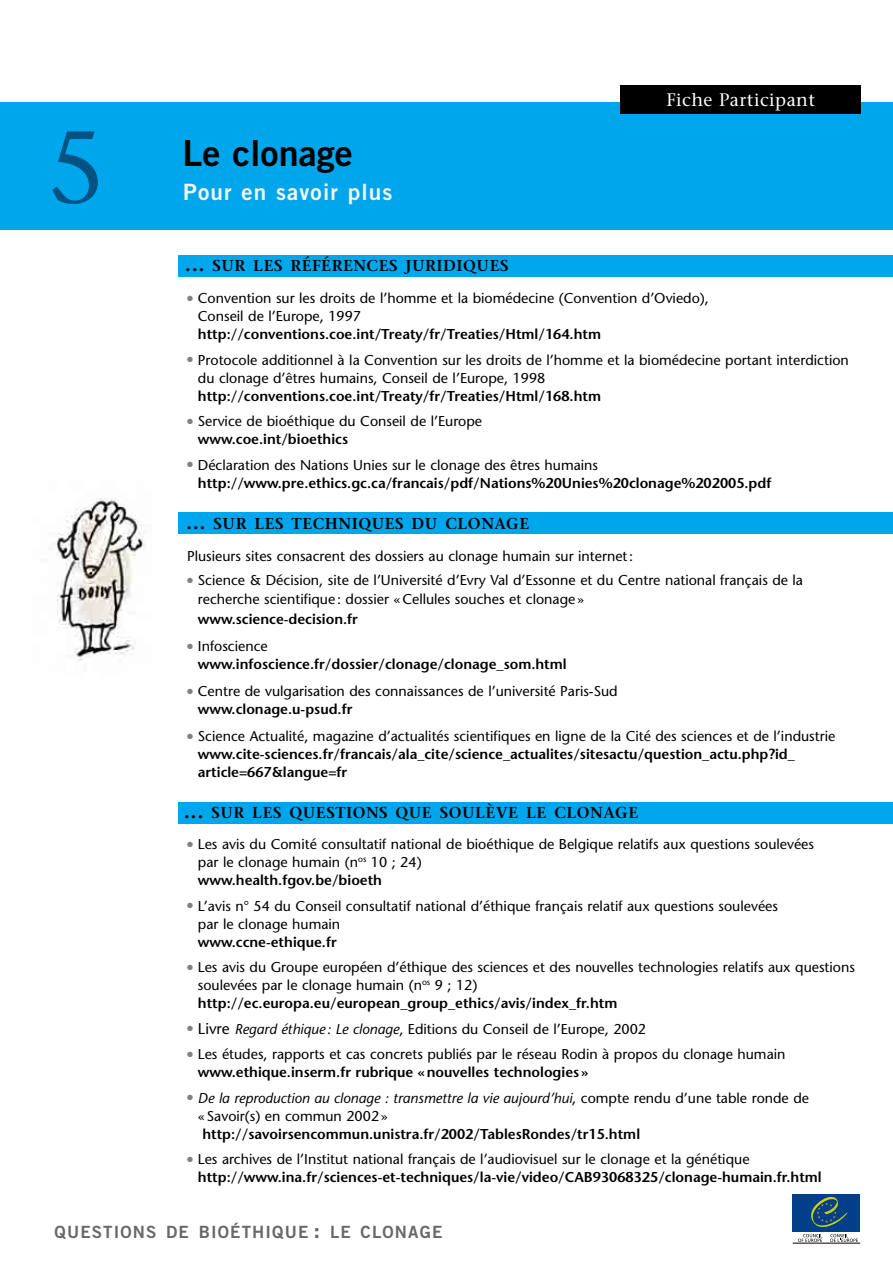
<style>
.page{position:relative;width:893px;height:1263px;background:#fff}
.page>*{position:absolute;margin:0;border:0;box-sizing:border-box;transform-origin:0 0}
.t1{font:102px "Stone Serif";color:#005383}
.t2{font:36px "Trade Gothic Bold Two";color:#000}
.t3{font:22.5px "Trade Gothic Bold Two";letter-spacing:.05em;color:#f5f5f6}
.t4{font:18px "Stone Serif";letter-spacing:.025em;color:#fff}
.t5{font:16.8px "Trade Gothic Bold Two";letter-spacing:.065em;color:#68676c}
.t6{font:600 15.75px "Stone Serif";letter-spacing:.035em;color:#000}
.t7{font:14.25px/18px "Stone Sans";color:#000}
.t8{font:600 14.25px/18px "Stone Sans";color:#000}
.t9{font:italic 14.25px/18px "Stone Sans";color:#000}
.s1{font-size:21px}
.s2{font-weight:600}
.s3{font-weight:400}
.s4{font-size:15.45px}
.s5{font-style:italic}
.s6{font-style:normal}
.s7{font-size:22.5px}
</style>
<div class="page">
<div style="left:0;top:102px;width:893px;height:127px;background:#00a6eb"></div>
<div style="left:179px;top:255px;width:714px;height:21px;background:#00a7eb"></div>
<div style="left:179px;top:512px;width:714px;height:21px;background:#00a6eb"></div>
<div style="left:179px;top:802px;width:714px;height:21px;background:#00a6eb"></div>
<hr style="left:793px;top:1243px;width:67px;height:1px;background:#000">
<svg style="left:830px;top:1234px;width:28px;height:8px"></svg>
<svg style="left:798px;top:1234px;width:24px;height:8px"></svg>
<div style="left:793px;top:1194px;width:67px;height:37px;background:#003f8a"></div>
<svg style="left:811px;top:1197px;width:36px;height:30px"></svg>
<div style="left:621px;top:85px;width:240px;height:29px;background:#000"></div>
<img style="left:49px;top:498px;width:96px;height:163px">
<h1 class="t1" style="left:48px;top:107px;width:60px">5</h1>
<h2 class="t2" style="left:183px;top:131px;width:172px">Le clonage</h2>
<h3 class="t3" style="left:183px;top:178px;width:211px">Pour en savoir plus</h3>
<p class="t6" style="left:185px;top:257px;width:325px"><span class="s1">...</span> SUR LES RÉFÉRENCES JURIDIQUES</p>
<p class="t4" style="left:666px;top:89px;width:150px">Fiche Participant</p>
<p class="t7" style="left:198px;top:289px;width:513px;text-indent:-11px"><sup>●</sup> Convention sur les droits de l’homme et la biomédecine (Convention d’Oviedo),<br>Conseil de l’Europe, 1997</p>
<p class="t8" style="left:198px;top:325px;width:405px">http://conventions.coe.int/Treaty/fr/Treaties/Html/164.htm</p>
<p class="t7" style="left:198px;top:351px;width:652px;text-indent:-11px"><sup>●</sup> Protocole additionnel à la Convention sur les droits de l’homme et la biomédecine portant interdiction du clonage d’êtres humains, Conseil de l’Europe, 1998</p>
<p class="t8" style="left:198px;top:387px;width:405px">http://conventions.coe.int/Treaty/fr/Treaties/Html/168.htm</p>
<p class="t7" style="left:198px;top:412px;width:286px;text-indent:-11px"><sup>●</sup> Service de bioéthique du Conseil de l’Europe <span class="s2">www.coe.int/bioethics</span></p>
<p class="t8" style="left:198px;top:456px;width:575px;text-indent:-11px"><sup>●</sup> <span class="s3">Déclaration des Nations Unies sur le clonage des êtres humains </span>http://www.pre.ethics.gc.ca/francais/pdf/Nations%20Unies%20clonage%202005.pdf</p>
<p class="t6" style="left:186px;top:514px;width:345px"><span class="s1">...</span> SUR LES TECHNIQUES DU CLONAGE</p>
<p class="t7" style="left:187px;top:547px;width:448px">Plusieurs sites consacrent des dossiers au clonage humain sur internet :</p>
<p class="t7" style="left:198px;top:570px;width:607px;line-height:19.5px;text-indent:-11px"><sup>●</sup> Science &amp; Décision, site de l’Université d’Evry Val d’Essonne et du Centre national français de la recherche scientifique : dossier « Cellules souches et clonage »</p>
<p class="t8" style="left:198px;top:610px;width:162px">www.science-decision.fr</p>
<p class="t8" style="left:198px;top:637px;width:370px;text-indent:-11px"><sup>●</sup> <span class="s3">Infoscience </span>www.infoscience.fr/dossier/clonage/clonage_som.html</p>
<p class="t7" style="left:198px;top:682px;width:421px;text-indent:-11px"><sup>●</sup> Centre de vulgarisation des connaissances de l’université Paris-Sud <span class="s2">www.clonage.u-psud.fr</span></p>
<p class="t8" style="left:198px;top:727px;width:639px;text-indent:-11px"><sup>●</sup> <span class="s3">Science Actualité, magazine d’actualités scientifiques en ligne de la Cité des sciences et de l’industrie </span>www.cite-sciences.fr/francais/ala_cite/science_actualites/sitesactu/question_actu.php?id_ article=667&amp;langue=fr</p>
<p class="t6" style="left:184px;top:803px;width:456px"><span class="s1">...</span> SUR LES QUESTIONS QUE SOULÈVE LE CLONAGE</p>
<p class="t7" style="left:198px;top:835px;width:618px;text-indent:-11px"><sup>●</sup> Les avis du Comité consultatif national de bioéthique de Belgique relatifs aux questions soulevées par le clonage humain (n<sup>os</sup> 10 ; 24)<br><span class="s2">www.health.fgov.be/bioeth</span></p>
<p class="t7" style="left:198px;top:896px;width:582px;text-indent:-11px"><sup>●</sup> L’avis n° 54 du Conseil consultatif national d’éthique français relatif aux questions soulevées par le clonage humain</p>
<p class="t8" style="left:198px;top:932px;width:140px">www.ccne-ethique.fr</p>
<p class="t7" style="left:198px;top:958px;width:659px;text-indent:-11px"><sup>●</sup> Les avis du Groupe européen d’éthique des sciences et des nouvelles technologies relatifs aux questions soulevées par le clonage humain (n<sup>os</sup> 9 ; 12) <span class="s2">http://ec.europa.eu/european_group_ethics/avis/index_fr.htm</span></p>
<p class="t7" style="left:187px;top:1019px;width:461px"><sup>●</sup> <span class="s4">Livre</span> <span class="s5">Regard éthique : Le clonage</span>, Editions du Conseil de l’Europe, 2002</p>
<p class="t7" style="left:198px;top:1045px;width:589px;text-indent:-11px"><sup>●</sup> Les études, rapports et cas concrets publiés par le réseau Rodin à propos du clonage humain <span class="s2">www.ethique.inserm.fr rubrique « nouvelles technologies »</span></p>
<p class="t9" style="left:198px;top:1088px;width:613px;text-indent:-11px"><sup>●</sup> De la reproduction au clonage : transmettre la vie aujourd’hui<span class="s6">, compte rendu d’une table ronde de « Savoir(s) en commun 2002 »</span></p>
<p class="t8" style="left:202px;top:1124px;width:439px">http://savoirsencommun.unistra.fr/2002/TablesRondes/tr15.html</p>
<p class="t8" style="left:198px;top:1150px;width:625px;text-indent:-11px"><sup>●</sup> <span class="s3">Les archives de l’Institut national français de l’audiovisuel sur le clonage et la génétique </span>http://www.ina.fr/sciences-et-techniques/la-vie/video/CAB93068325/clonage-humain.fr.html</p>
<p class="t5" style="left:55px;top:1221px;width:389px">QUESTIONS DE BIOÉTHIQUE <span class="s7">:</span> LE CLONAGE</p>
</div>
